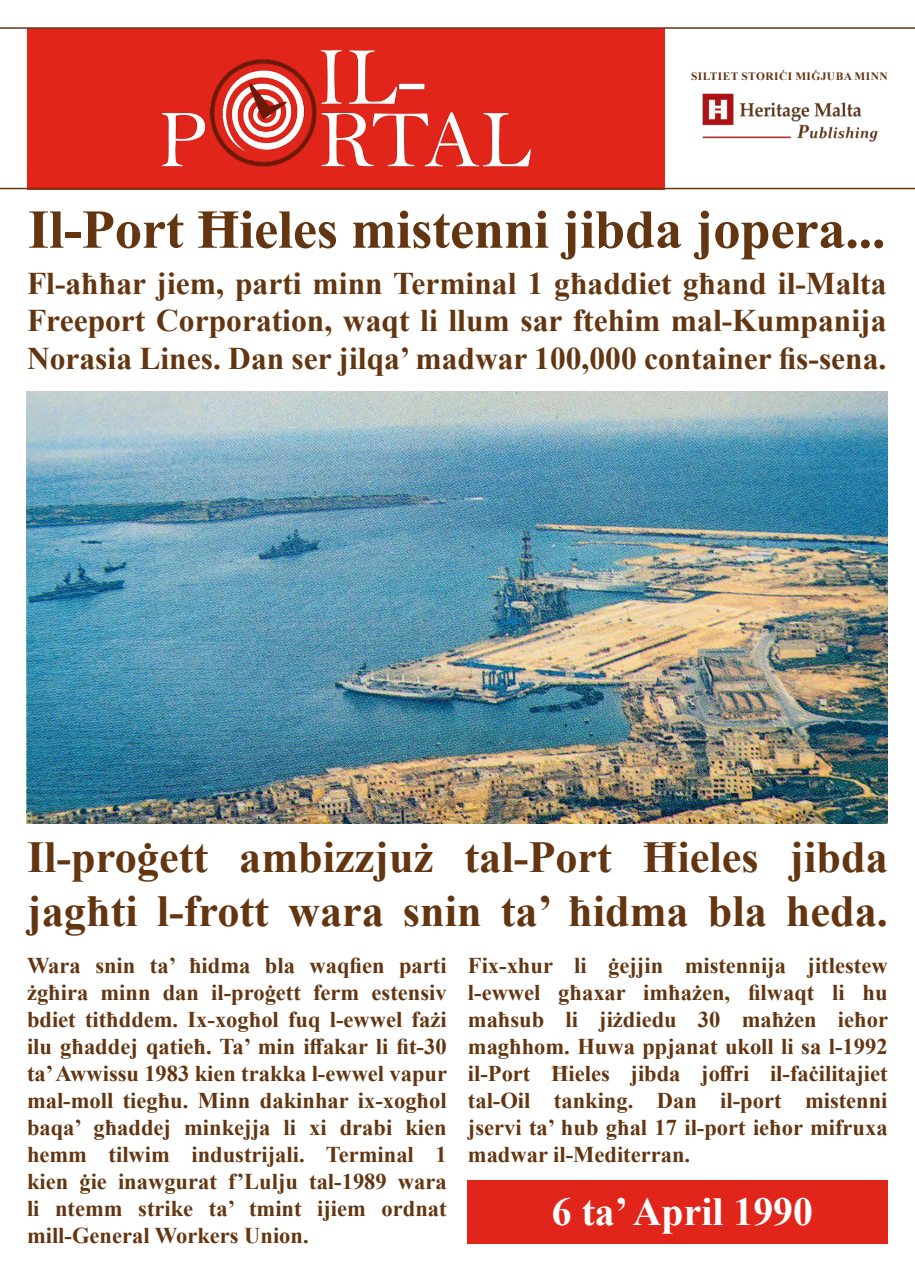
<style>
.page{position:relative;width:915px;height:1285px;background:#fff}
.page>*{position:absolute;margin:0;border:0;box-sizing:border-box;transform-origin:0 0}
.t1{font:700 54.75px "Times New Roman";letter-spacing:-.005em;color:#633510}
.t2{font:700 44.25px/53.1px "Times New Roman";color:#633510}
.t3{font:700 39.75px "Times New Roman";color:#fff}
.t4{font:700 31.5px/37.8px "Times New Roman";color:#633510;text-align:justify}
.t5{font:700 22.5px/27px "Times New Roman";color:#633510;text-align:justify}
.t6{font:700 11.25px "Times New Roman";letter-spacing:.035em;color:#633510}
.s1{color:#633511}
</style>
<div class="page">
<svg style="left:0;top:27px;width:914px;height:162px"></svg>
<img style="left:698px;top:90px;width:181px;height:54px">
<img style="left:27px;top:391px;width:860px;height:432px">
<img style="left:160px;top:50px;width:372px;height:117px">
<div style="left:467px;top:1179px;width:420px;height:63px;background:#e1251b"></div>
<p class="t6" style="left:691px;top:68px;width:198px">SILTIET STORIĊI MIĠJUBA MINN</p>
<h1 class="t1" style="left:28px;top:190px;width:858px">Il-Port Ħieles mistenni <span class="s1">jibda jop</span>era...</h1>
<h3 class="t4" style="left:27px;top:263px;width:860px">Fl-aħħar jiem, parti minn Terminal 1 għaddiet għand il-Malta Freeport Corporation, waqt li llum sar ftehim mal-Kumpanija Norasia Lines. Dan ser jilqa’ madwar 100,000 container fis-sena.</h3>
<h2 class="t2" style="left:27px;top:829px;width:862px">Il-proġett ambizzjuż tal-Port Ħieles jibda jagħti l-frott wara snin ta’ ħidma bla heda.</h2>
<p class="t5" style="left:27px;top:950px;width:421px">Wara snin ta’ ħidma bla waqfien parti żgħira minn dan il-proġett ferm estensiv bdiet titħddem. Ix-xogħol fuq l-ewwel fażi ilu għaddej qatieħ. Ta’ min iffakar li fit-30 ta’ Awwissu 1983 kien trakka l-ewwel vapur mal-moll tiegħu. Minn dakinhar ix-xogħol baqa’ għaddej minkejja li xi drabi kien hemm tilwim industrijali. Terminal 1 kien ġie inawgurat f’Lulju tal-1989 wara li ntemm strike ta’ tmint ijiem ordnat mill-General Workers Union.</p>
<p class="t5" style="left:468px;top:950px;width:421px">Fix-xhur li ġejjin mistennija jitlestew l-ewwel għaxar imħażen, filwaqt li hu maħsub li jiżdiedu 30 maħżen ieħor magħhom. Huwa ppjanat ukoll li sa l-1992 il-Port Ħieles jibda joffri il-faċilitajiet tal-Oil tanking. Dan il-port mistenni jservi ta’ hub għal 17 il-port ieħor mifruxa madwar il-Mediterran.</p>
<h3 class="t3" style="left:551px;top:1182px;width:262px">6 ta’ April 1990</h3>
</div>
